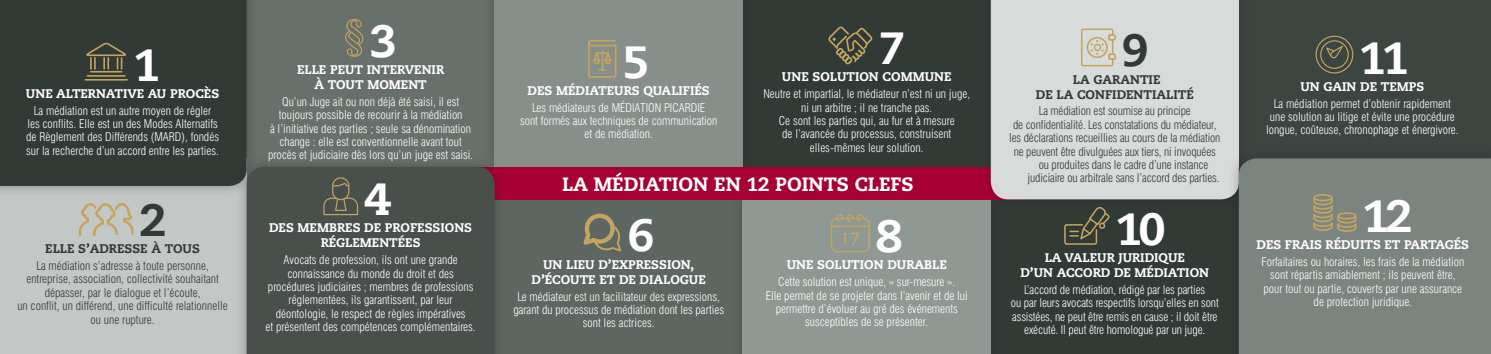
<style>
.page{position:relative;width:1491px;height:354px;background:#fff}
.page>*{position:absolute;margin:0;border:0;box-sizing:border-box;transform-origin:0 0}
.t1{font:800 45px "Caecilia";color:#fff}
.t2{font:800 45px "Caecilia";color:#323a36}
.t3{font:800 19.25px "Caecilia";color:#fff}
.t4{font:800 12.5px/15px "Caecilia";color:#fff;text-align:center}
.t5{font:800 12.5px/15px "Caecilia";color:#323a36;text-align:center}
.t6{font:300 condensed 11.88px/13.4px "Swiss 721 BT";color:#fff;text-align:center}
.t7{font:300 condensed 11.88px/13.4px "Swiss 721 BT";letter-spacing:-.01em;color:#323a36;text-align:center}
</style>
<div class="page">
<div style="left:991px;top:167px;width:248px;height:186px;background:#323a36"></div>
<div style="left:495px;top:199px;width:248px;height:154px;background:#5e6661"></div>
<div style="left:247px;top:0;width:248px;height:201px;background:#68706b"></div>
<div style="left:743px;top:0;width:248px;height:167px;background:#323a36"></div>
<div style="left:0;top:158px;width:247px;height:195px;background:#c3c8c6"></div>
<div style="left:483px;top:0;width:272px;height:178px;background:#1a171c;opacity:.3"></div>
<div style="left:495px;top:0;width:248px;height:167px;background:#878f8a"></div>
<div style="left:1239px;top:0;width:252px;height:183px;background:#3d4541"></div>
<div style="left:731px;top:187px;width:272px;height:166px;background:#1a171c;opacity:.3"></div>
<div style="left:743px;top:199px;width:248px;height:154px;background:#909893"></div>
<div style="left:450px;top:167px;width:576px;height:32px;background:#a70034"></div>
<div style="left:0;top:0;width:259px;height:197px;background:#1a171c;opacity:.3"></div>
<div style="left:0;top:0;width:247px;height:186px;background:#323a36"></div>
<div style="left:979px;top:0;width:272px;height:211px;background:#1a171c;opacity:.3"></div>
<div style="left:991px;top:0;width:248px;height:199px;background:#d7dbd9"></div>
<div style="left:235px;top:155px;width:271px;height:198px;background:#1a171c;opacity:.3"></div>
<div style="left:247px;top:167px;width:248px;height:186px;background:#49504c"></div>
<div style="left:1227px;top:146px;width:264px;height:207px;background:#1a171c;opacity:.3"></div>
<div style="left:1239px;top:158px;width:252px;height:195px;background:#7c847f"></div>
<svg style="left:1064px;top:207px;width:46px;height:37px"></svg>
<svg style="left:583px;top:213px;width:38px;height:38px"></svg>
<svg style="left:345px;top:19px;width:19px;height:38px"></svg>
<svg style="left:828px;top:26px;width:45px;height:38px"></svg>
<svg style="left:79px;top:203px;width:55px;height:33px"></svg>
<svg style="left:588px;top:40px;width:29px;height:38px"></svg>
<svg style="left:1315px;top:36px;width:38px;height:37px"></svg>
<svg style="left:831px;top:214px;width:39px;height:38px"></svg>
<svg style="left:86px;top:43px;width:40px;height:26px"></svg>
<hr style="left:90px;top:71px;width:32px;height:1px;background:#c3a461">
<hr style="left:87px;top:75px;width:39px;height:2px;background:#c3a461">
<hr style="left:85px;top:79px;width:43px;height:1px;background:#c3a461">
<svg style="left:1081px;top:29px;width:35px;height:37px"></svg>
<svg style="left:323px;top:177px;width:35px;height:38px"></svg>
<svg style="left:1313px;top:194px;width:43px;height:37px;background:#938e74"></svg>
<svg style="left:1486px;top:351px;width:5px;height:3px"></svg>
<h1 class="t1" style="left:134px;top:37px;width:28px">1</h1>
<p class="t4" style="left:26px;top:86px;width:195px">UNE ALTERNATIVE AU PROCÈS</p>
<p class="t6" style="left:26px;top:103px;width:194px">La médiation est un autre moyen de régler<br>les conflits. Elle est un des Modes Alternatifs de Règlement des Différends (MARD), fondés sur la recherche d’un accord entre les parties.</p>
<h1 class="t2" style="left:140px;top:192px;width:28px">2</h1>
<p class="t5" style="left:45px;top:241px;width:156px">ELLE S’ADRESSE À TOUS</p>
<p class="t7" style="left:17px;top:259px;width:212px">La médiation s’adresse à toute personne, entreprise, association, collectivité souhaitant dépasser, par le dialogue et l’écoute,<br>un conflit, un différend, une difficulté relationnelle ou une rupture.</p>
<h1 class="t1" style="left:370px;top:13px;width:28px">3</h1>
<p class="t4" style="left:297px;top:62px;width:148px">ELLE PEUT INTERVENIR<br>À TOUT MOMENT</p>
<p class="t6" style="left:268px;top:95px;width:206px">Qu’un Juge ait ou non déjà été saisi, il est toujours possible de recourir à la médiation<br>à l’initiative des parties ; seule sa dénomination change : elle est conventionnelle avant tout procès et judiciaire dès lors qu’un juge est saisi.</p>
<h1 class="t1" style="left:364px;top:171px;width:28px">4</h1>
<p class="t4" style="left:269px;top:220px;width:205px">DES MEMBRES DE PROFESSIONS<br>RÉGLEMENTÉES</p>
<p class="t6" style="left:266px;top:253px;width:212px">Avocats de profession, ils ont une grande connaissance du monde du droit et des procédures judiciaires ; membres de professions réglementées, ils garantissent, par leur déontologie, le respect de règles impératives<br>et présentent des compétences complémentaires.</p>
<h1 class="t1" style="left:623px;top:34px;width:28px">5</h1>
<p class="t4" style="left:528px;top:83px;width:184px">DES MÉDIATEURS QUALIFIÉS</p>
<p class="t6" style="left:520px;top:101px;width:199px">Les médiateurs de MÉDIATION PICARDIE<br>sont formés aux techniques de communication et de médiation.</p>
<h1 class="t1" style="left:879px;top:21px;width:28px">7</h1>
<p class="t4" style="left:782px;top:70px;width:171px">UNE SOLUTION COMMUNE</p>
<p class="t6" style="left:763px;top:87px;width:208px">Neutre et impartial, le médiateur n’est ni un juge, ni un arbitre ; il ne tranche pas.<br>Ce sont les parties qui, au fur et à mesure<br>de l’avancée du processus, construisent elles-mêmes leur solution.</p>
<h2 class="t3" style="left:562px;top:172px;width:353px">LA MÉDIATION EN 12 POINTS CLEFS</h2>
<h1 class="t1" style="left:627px;top:207px;width:28px">6</h1>
<p class="t4" style="left:532px;top:256px;width:176px">UN LIEU D’EXPRESSION,<br>D’ÉCOUTE ET DE DIALOGUE</p>
<p class="t6" style="left:513px;top:289px;width:212px">Le médiateur est un facilitateur des expressions, garant du processus de médiation dont les parties sont les actrices.</p>
<h1 class="t1" style="left:876px;top:208px;width:28px">8</h1>
<p class="t4" style="left:787px;top:257px;width:162px">UNE SOLUTION DURABLE</p>
<p class="t6" style="left:766px;top:275px;width:203px">Cette solution est unique, « sur-mesure ».<br>Elle permet de se projeter dans l’avenir et de lui permettre d’évoluer au gré des événements susceptibles de se présenter.</p>
<h1 class="t2" style="left:1122px;top:23px;width:28px">9</h1>
<p class="t5" style="left:1036px;top:72px;width:159px">LA GARANTIE<br>DE LA CONFIDENTIALITÉ</p>
<p class="t7" style="left:1039px;top:104px;width:154px">La médiation est soumise au principe</p>
<p class="t7" style="left:1013px;top:118px;width:205px">de confidentialité. Les constatations du médiateur,</p>
<p class="t7" style="left:1009px;top:131px;width:213px">les déclarations recueillies au cours de la médiation</p>
<p class="t7" style="left:1014px;top:144px;width:204px">ne peuvent être divulguées aux tiers, ni invoquées</p>
<p class="t7" style="left:1039px;top:158px;width:171px">ou produites dans le cadre d’une instance</p>
<p class="t7" style="left:1027px;top:171px;width:194px">judiciaire ou arbitrale sans l’accord des parties.</p>
<h1 class="t1" style="left:1116px;top:201px;width:51px">10</h1>
<p class="t4" style="left:1020px;top:250px;width:190px">LA VALEUR JURIDIQUE<br>D’UN ACCORD DE MÉDIATION</p>
<p class="t6" style="left:1011px;top:282px;width:209px">L’accord de médiation, rédigé par les parties<br>ou par leurs avocats respectifs lorsqu’elles en sont assistées, ne peut être remis en cause ; il doit être exécuté. Il peut être homologué par un juge.</p>
<h1 class="t1" style="left:1359px;top:30px;width:51px">11</h1>
<p class="t4" style="left:1300px;top:79px;width:126px">UN GAIN DE TEMPS</p>
<p class="t6" style="left:1266px;top:96px;width:194px">La médiation permet d’obtenir rapidement une solution au litige et évite une procédure longue, coûteuse, chronophage et énergivore.</p>
<h1 class="t1" style="left:1363px;top:188px;width:51px">12</h1>
<p class="t4" style="left:1256px;top:237px;width:214px">DES FRAIS RÉDUITS ET PARTAGÉS</p>
<p class="t6" style="left:1261px;top:254px;width:204px">Forfaitaires ou horaires, les frais de la médiation sont répartis amiablement ; ils peuvent être, pour tout ou partie, couverts par une assurance de protection juridique.</p>
</div>
